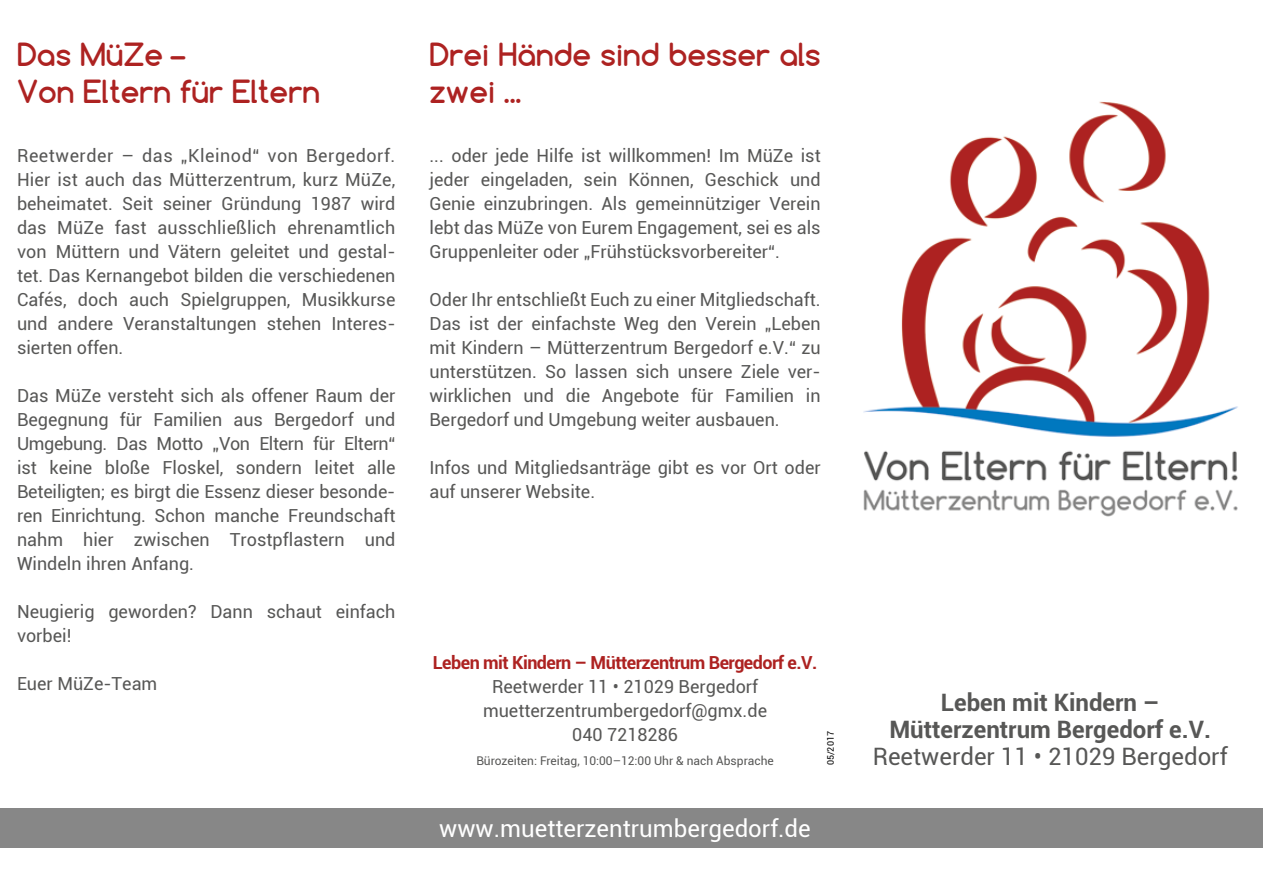
<style>
.page{position:relative;width:1263px;height:893px;background:#fff}
.page>*{position:absolute;margin:0;border:0;box-sizing:border-box;transform-origin:0 0}
.t1{font:700 30px/37.5px "Comfortaa";color:#ad2221}
.t2{font:700 24px/27px "Roboto";color:#575756;text-align:center}
.t3{font:24px "Roboto";color:#fff}
.t4{font:24px "Roboto";color:#575756}
.t5{font:18px/24px "Roboto";color:#575756;text-align:justify}
.t6{font:700 18px "Roboto";letter-spacing:-.03em;color:#ad2221}
.t7{font:12px "Roboto";color:#575756}
.t8{font:9px "Roboto";color:#000}
</style>
<div class="page">
<img style="left:863px;top:101px;width:375px;height:416px">
<div style="left:0;top:808px;width:1263px;height:40px;background:#878787"></div>
<h1 class="t1" style="left:17px;top:35px;width:304px">Das MüZe –<br>Von Eltern für Eltern</h1>
<p class="t5" style="left:17px;top:143px;width:380px">Reetwerder – das „Kleinod“ von Bergedorf.<br>Hier ist auch das Mütterzentrum, kurz MüZe, beheimatet. Seit seiner Gründung 1987 wird das MüZe fast ausschließlich ehrenamtlich von Müttern und Vätern geleitet und gestal&shy;tet. Das Kernangebot bilden die verschiedenen Cafés, doch auch Spielgruppen, Musikkurse und andere Veranstaltungen stehen Interes&shy;sierten offen.</p>
<p class="t5" style="left:17px;top:383px;width:380px">Das MüZe versteht sich als offener Raum der Begegnung für Familien aus Bergedorf und Umgebung. Das Motto „Von Eltern für Eltern“ ist keine bloße Floskel, sondern leitet alle Beteiligten; es birgt die Essenz dieser besonde&shy;ren Einrichtung. Schon manche Freundschaft nahm hier zwischen Trostpflastern und Windeln ihren Anfang.</p>
<p class="t5" style="left:17px;top:599px;width:380px">Neugierig geworden? Dann schaut einfach vorbei!</p>
<p class="t5" style="left:17px;top:671px;width:142px">Euer MüZe-Team</p>
<h1 class="t1" style="left:429px;top:35px;width:393px">Drei Hände sind besser als zwei ...</h1>
<p class="t5" style="left:429px;top:143px;width:393px">... oder jede Hilfe ist willkommen! Im MüZe ist jeder eingeladen, sein Können, Geschick und Genie einzubringen. Als gemeinnütziger Verein lebt das MüZe von Eurem Engagement, sei es als Gruppenleiter oder „Frühstücksvorbereiter“.</p>
<p class="t5" style="left:429px;top:287px;width:393px">Oder Ihr entschließt Euch zu einer Mitgliedschaft.<br>Das ist der einfachste Weg den Verein „Leben mit Kindern – Mütterzentrum Bergedorf e.V.“ zu unterstützen. So lassen sich unsere Ziele ver&shy;wirklichen und die Angebote für Familien in Bergedorf und Umgebung weiter ausbauen.</p>
<p class="t5" style="left:429px;top:455px;width:393px">Infos und Mitgliedsanträge gibt es vor Ort oder auf unserer Website.</p>
<p class="t6" style="left:433px;top:650px;width:386px">Leben mit Kindern – Mütterzentrum Bergedorf e.V.</p>
<p class="t5" style="left:483px;top:674px;width:286px;text-align:center">Reetwerder 11 • 21029 Bergedorf muetterzentrumbergedorf@gmx.de<br>040 7218286</p>
<p class="t7" style="left:476px;top:753px;width:299px">Bürozeiten: Freitag, 10:00–12:00 Uhr &amp; nach Absprache</p>
<p class="t8" style="left:824px;top:765px;width:36px;rotate:-90deg">05/2017</p>
<h2 class="t3" style="left:439px;top:811px;width:373px">www.muetterzentrumbergedorf.de</h2>
<h2 class="t2" style="left:889px;top:688px;width:323px">Leben mit Kindern –<br>Mütterzentrum Bergedorf e.V.</h2>
<h2 class="t4" style="left:873px;top:740px;width:356px">Reetwerder 11 • 21029 Bergedorf</h2>
</div>
